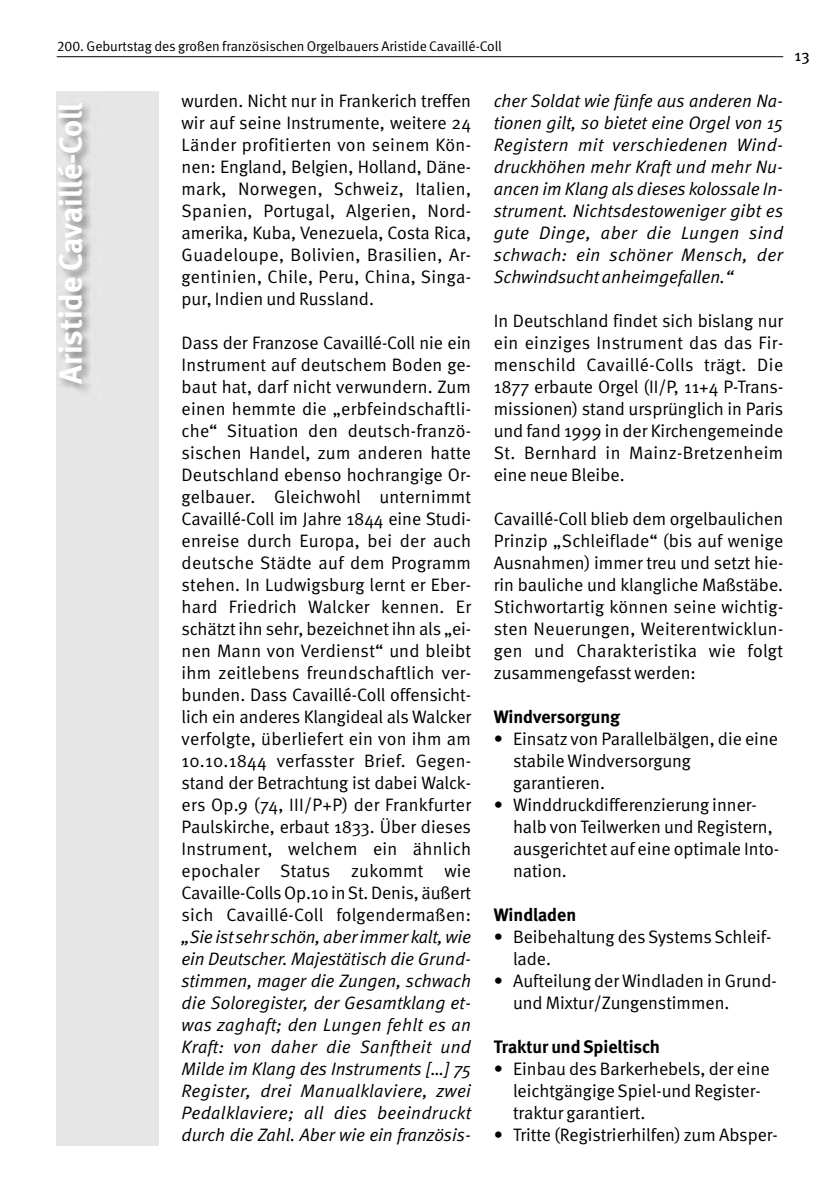
<style>
.page{position:relative;width:840px;height:1191px;background:#fff}
.page>*{position:absolute;margin:0;border:0;box-sizing:border-box;transform-origin:0 0}
.t1{font:32px "Meta Bold LF";letter-spacing:-.005em;color:#fff}
.t2{font:18px/22px "Meta Normal";color:#000}
.t3{font:italic 18px/22px "Meta Normal";color:#000;text-align:justify}
.t4{font:700 18px "Meta";color:#000}
.t5{font:16px "Meta";color:#000}
.t6{font:14px "Meta Normal LF";color:#000}
</style>
<div class="page">
<div style="left:57px;top:91px;width:102px;height:1054px;background:#e6e6e6"></div>
<img style="left:56px;top:95px;width:35px;height:574px">
<hr style="left:57px;top:56px;width:725px;height:1px;background:#000">
<p class="t6" style="left:57px;top:41px;width:446px">200. Geburtstag des großen französischen Orgelbauers Aristide Cavaillé-Coll</p>
<p class="t5" style="left:794px;top:49px;width:17px">13</p>
<h1 class="t1" style="left:59px;top:384px;width:282px;rotate:-90deg">Aristide Cavaillé-Coll</h1>
<p class="t2" style="left:181px;top:91px;width:291px;text-align:justify">wurden. Nicht nur in Frankerich treffen wir auf seine Instrumente, weitere 24<br>Länder profitierten von seinem Kön&shy;nen: England, Belgien, Holland, Däne&shy;mark, Norwegen, Schweiz, Italien, Spanien, Portugal, Algerien, Nord&shy;amerika, Kuba, Venezuela, Costa Rica, Guadeloupe, Bolivien, Brasilien, Ar&shy;gentinien, Chile, Peru, China, Singa&shy;pur, Indien und Russland.</p>
<p class="t2" style="left:181px;top:333px;width:291px;text-align:justify">Dass der Franzose Cavaillé-Coll nie ein Instrument auf deutschem Boden ge&shy;baut hat, darf nicht verwundern. Zum einen hemmte die „erbfeindschaftli&shy;che“ Situation den deutsch-franzö&shy;sischen Handel, zum anderen hatte Deutschland ebenso hochrangige Or&shy;gelbauer. Gleichwohl unternimmt Cavaillé-Coll im Jahre 1844 eine Studi&shy;enreise durch Europa, bei der auch deutsche Städte auf dem Programm stehen. In Ludwigsburg lernt er Eber&shy;hard Friedrich Walcker kennen. Er schätzt ihn sehr, bezeichnet ihn als „ei&shy;nen Mann von Verdienst“ und bleibt ihm zeitlebens freundschaftlich ver&shy;bunden. Dass Cavaillé-Coll offensicht&shy;lich ein anderes Klangideal als Walcker verfolgte, überliefert ein von ihm am 10.10.1844 verfasster Brief. Gegen&shy;stand der Betrachtung ist dabei Walck&shy;ers Op.9 (74, III/P+P) der Frankfurter Paulskirche, erbaut 1833. Über dieses Instrument, welchem ein ähnlich epochaler Status zukommt wie Cavaille-CollsOp.10 inSt.Denis, äußert sich Cavaillé-Coll folgendermaßen:</p>
<p class="t3" style="left:181px;top:927px;width:291px">„Sie ist sehrschön, aberimmer kalt,wie ein Deutscher. Majestätisch die Grund&shy;stimmen, mager die Zungen, schwach die Soloregister, der Gesamtklang et&shy;was zaghaft; den Lungen fehlt es an Kraft: von daher die Sanftheit und Milde im Klang des Instruments […] 75<br>Register, drei Manualklaviere, zwei Pedalklaviere; all dies beeindruckt durch die Zahl. Aber wie ein französis-</p>
<p class="t3" style="left:493px;top:91px;width:291px">cher Soldat wie fünfe aus anderen Na&shy;tionen gilt, so bietet eine Orgel von 15<br>Registern mit verschiedenen Wind&shy;druckhöhen mehr Kraft und mehr Nu&shy;ancen im Klang als dieses kolossale In&shy;strument. Nichtsdestoweniger gibt es gute Dinge, aber die Lungen sind schwach: ein schöner Mensch, der Schwindsucht anheimgefallen.“</p>
<p class="t2" style="left:493px;top:311px;width:291px;text-align:justify">In Deutschland findet sich bislang nur ein einziges Instrument das das Fir&shy;menschild Cavaillé-Colls trägt. Die 1877 erbaute Orgel (II/P, 11+4 P-Trans&shy;missionen) stand ursprünglich in Paris und fand 1999 in der Kirchengemeinde St. Bernhard in Mainz-Bretzenheim eine neue Bleibe.</p>
<p class="t2" style="left:493px;top:509px;width:291px;text-align:justify">Cavaillé-Coll blieb dem orgelbaulichen Prinzip „Schleiflade“ (bis auf wenige Ausnahmen) immer treu und setzt hie&shy;rin bauliche und klangliche Maßstäbe.<br>Stichwortartig können seine wichtig&shy;sten Neuerungen, Weiterentwicklun&shy;gen und Charakteristika wie folgt zusammengefasst werden:</p>
<p class="t4" style="left:493px;top:710px;width:128px">Windversorgung</p>
<p class="t2" style="left:512px;top:729px;width:266px;text-indent:-19px">• Einsatz von Parallelbälgen, die eine stabile Windversorgung garantieren.</p>
<p class="t2" style="left:512px;top:795px;width:267px;text-indent:-19px">• Winddruckdifferenzierung inner&shy;halb von Teilwerken und Registern, ausgerichtet auf eine optimale Into&shy;nation.</p>
<p class="t4" style="left:493px;top:908px;width:84px">Windladen</p>
<p class="t2" style="left:512px;top:927px;width:260px;text-indent:-19px">• Beibehaltung des Systems Schleif&shy;lade.</p>
<p class="t2" style="left:513px;top:971px;width:265px;text-indent:-19px">• Aufteilung der Windladen in Grund&shy;und Mixtur/Zungenstimmen.</p>
<p class="t4" style="left:493px;top:1040px;width:168px">Traktur und Spieltisch</p>
<p class="t2" style="left:513px;top:1059px;width:258px;text-indent:-19px">• Einbau des Barkerhebels, der eine leichtgängige Spiel-und Register&shy;traktur garantiert.</p>
<p class="t2" style="left:493px;top:1125px;width:285px">• Tritte (Registrierhilfen) zum Absper-</p>
</div>
